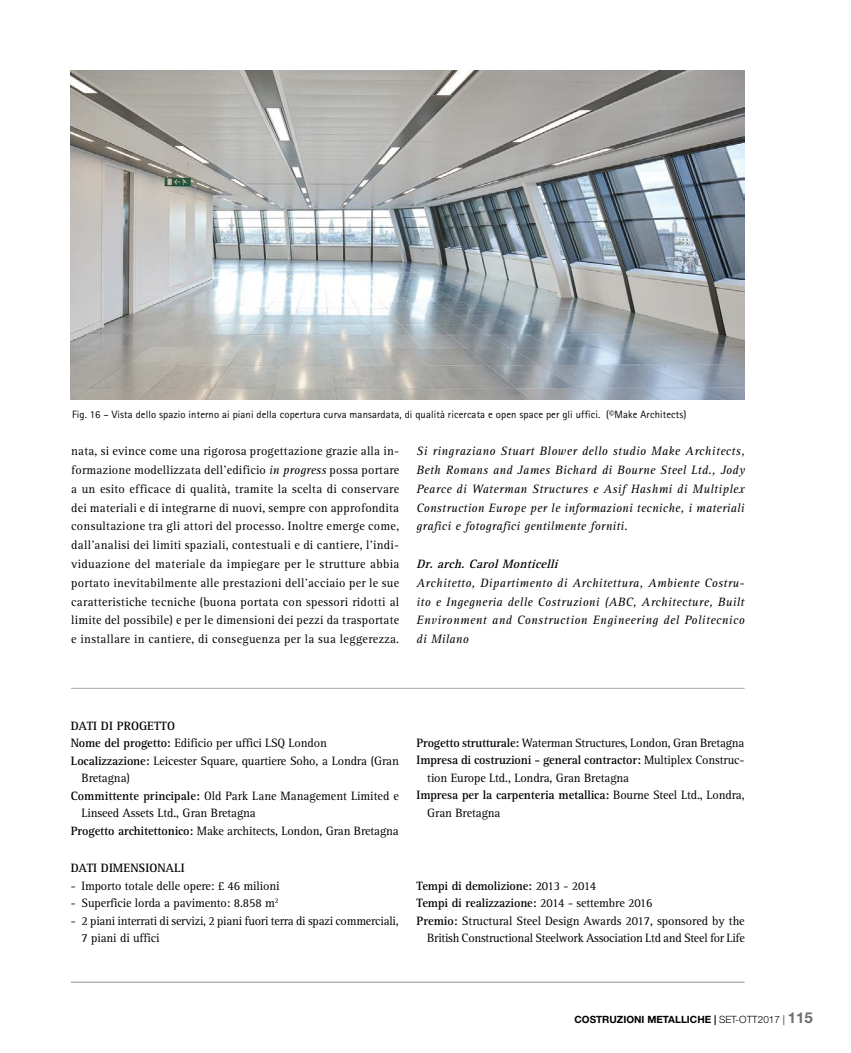
<style>
.page{position:relative;width:851px;height:1053px;background:#fff}
.page>*{position:absolute;margin:0;border:0;box-sizing:border-box;transform-origin:0 0}
.t1{font:12.5px/18.8px "Rotis Serif";letter-spacing:-.01em;color:#000}
.t2{font:italic 12.5px/18.8px "Rotis Serif";letter-spacing:.025em;color:#000;text-align:justify}
.t3{font:700 12.5px "Rotis Serif";letter-spacing:.005em;color:#000}
.t4{font:italic 700 12.5px "Rotis Serif";color:#000}
.t5{font:10.62px "Rotis Sans Serif";letter-spacing:.01em;color:#000}
.t6{font:700 10px "Helvetica Neue LT";color:#000}
.s1{font-style:italic}
.s2{font-weight:700}
.s3{font-weight:400}
.s4{font-weight:500}
.s5{font-weight:300}
.s6{font-size:15px;color:#6d6e71}
</style>
<div class="page">
<hr style="left:71px;top:981px;width:673px;height:1px;background:#939598">
<hr style="left:71px;top:688px;width:673px;height:1px;background:#a7a9ac">
<img style="left:71px;top:71px;width:673px;height:328px">
<p class="t5" style="left:72px;top:408px;width:615px">Fig. 16 – Vista dello spazio interno ai piani della copertura curva mansardata, di qualità ricercata e open space per gli uffici. (©Make Architects)</p>
<p class="t1" style="left:71px;top:442px;width:329px;text-align:justify">nata, si evince come una rigorosa progettazione grazie alla in&shy;formazione modellizzata dell’edificio <span class="s1">in progress</span> possa portare a un esito efficace di qualità, tramite la scelta di conservare dei materiali e di integrarne di nuovi, sempre con approfondita consultazione tra gli attori del processo. Inoltre emerge come, dall’analisi dei limiti spaziali, contestuali e di cantiere, l’indi&shy;viduazione del materiale da impiegare per le strutture abbia portato inevitabilmente alle prestazioni dell’acciaio per le sue caratteristiche tecniche (buona portata con spessori ridotti al limite del possibile) e per le dimensioni dei pezzi da trasportate e installare in cantiere, di conseguenza per la sua leggerezza.</p>
<p class="t2" style="left:416px;top:442px;width:329px">Si ringraziano Stuart Blower dello studio Make Architects, Beth Romans and James Bichard di Bourne Steel Ltd., Jody Pearce di Waterman Structures e Asif Hashmi di Multiplex Construction Europe per le informazioni tecniche, i materiali grafici e fotografici gentilmente forniti.</p>
<p class="t4" style="left:416px;top:556px;width:146px">Dr.arch.CarolMonticelli</p>
<p class="t2" style="left:416px;top:573px;width:329px">Architetto, Dipartimento di Architettura, Ambiente Costru&shy;ito e Ingegneria delle Costruzioni (ABC, Architecture, Built Environment and Construction Engineering del Politecnico di Milano</p>
<p class="t3" style="left:71px;top:718px;width:106px">Dati di progetto</p>
<p class="t1" style="left:71px;top:734px;width:257px"><span class="s2">Nome del progetto:</span> Edificio per uffici LSQ London</p>
<p class="t1" style="left:71px;top:751px;width:329px"><span class="s2">Localizzazione:</span> Leicester Square, quartiere Soho, a Londra (Gran</p>
<p class="t1" style="left:81px;top:769px;width:50px">Bretagna)</p>
<p class="t1" style="left:71px;top:786px;width:329px"><span class="s2">Committente principale:</span> Old Park Lane Management Limited e</p>
<p class="t1" style="left:81px;top:804px;width:176px">Linseed Assets Ltd., Gran Bretagna</p>
<p class="t1" style="left:71px;top:821px;width:329px"><span class="s2">Progetto architettonico:</span> Make architects, London, Gran Bretagna</p>
<p class="t3" style="left:71px;top:860px;width:115px">Dati dimensionali</p>
<p class="t1" style="left:71px;top:876px;width:210px">- Importo totale delle opere: £ 46 milioni</p>
<p class="t1" style="left:71px;top:894px;width:209px">- Superficie lorda a pavimento: 8.858 m<sup>2</sup></p>
<p class="t1" style="left:81px;top:912px;width:319px;line-height:17.5px;text-indent:-11px">- 2 piani interrati di servizi, 2 piani fuori terra di spazi commerciali,<br>7 piani di uffici</p>
<p class="t1" style="left:416px;top:733px;width:329px"><span class="s2">Progetto strutturale:</span> Waterman Structures, London, Gran Bretagna</p>
<p class="t3" style="left:416px;top:752px;width:329px">Impresa di costruzioni - general contractor: <span class="s3">Multiplex Construc-</span></p>
<p class="t1" style="left:427px;top:768px;width:203px">tion Europe Ltd., Londra, Gran Bretagna</p>
<p class="t3" style="left:416px;top:787px;width:329px">Impresa per la carpenteria metallica: <span class="s3">Bourne Steel Ltd., Londra,</span></p>
<p class="t1" style="left:427px;top:803px;width:75px">Gran Bretagna</p>
<p class="t3" style="left:416px;top:878px;width:181px">Tempi di demolizione: <span class="s3">2013 - 2014</span></p>
<p class="t3" style="left:416px;top:895px;width:237px">Tempi di realizzazione: <span class="s3">2014 - settembre 2016</span></p>
<p class="t1" style="left:416px;top:911px;width:329px"><span class="s2">Premio:</span> Structural Steel Design Awards 2017, sponsored by the</p>
<p class="t1" style="left:427px;top:929px;width:319px">British Constructional Steelwork Association Ltd and Steel for Life</p>
<p class="t6" style="left:574px;top:1013px;width:240px">cOSTRUZIONI METALLICHE <span class="s4">|</span> <span class="s5">Set-ott2017 |</span> <span class="s6">115</span></p>
</div>
